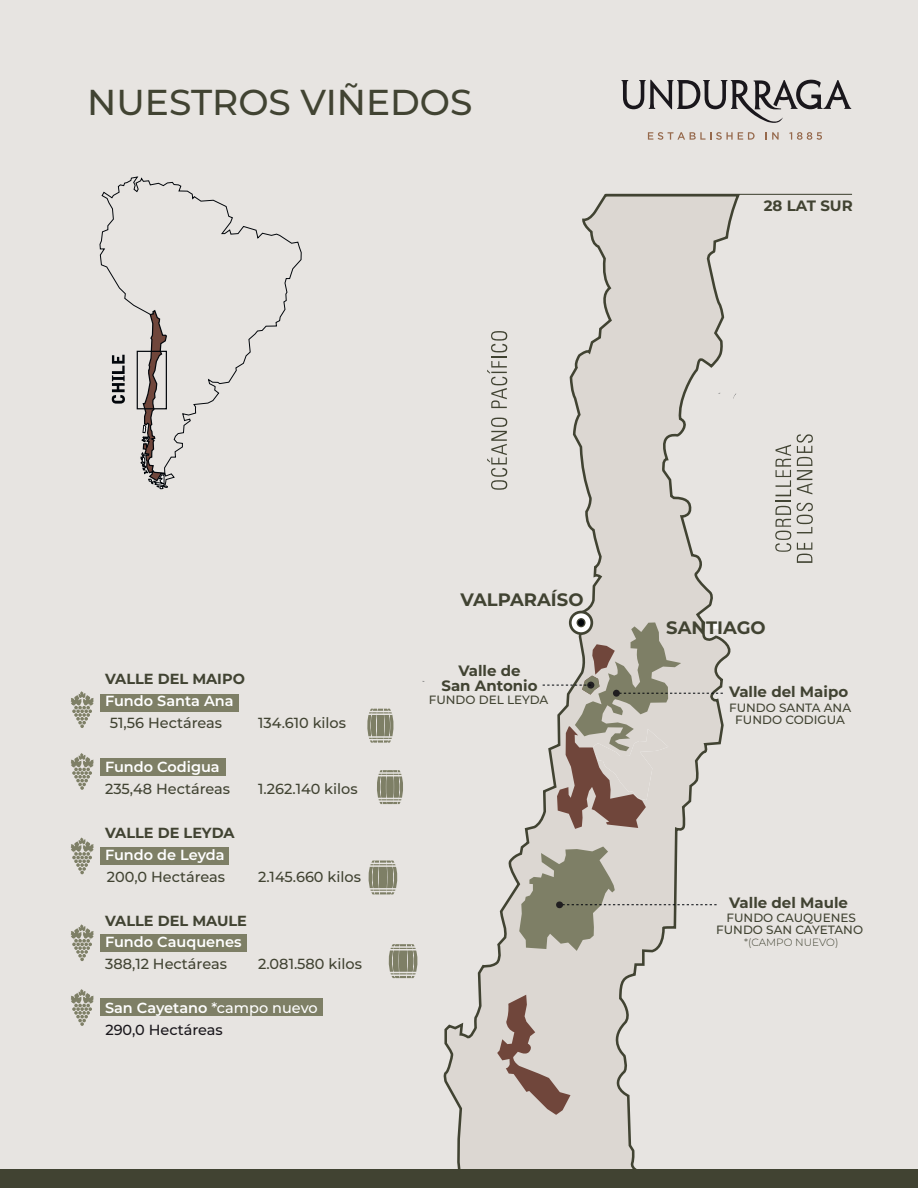
<style>
.page{position:relative;width:918px;height:1188px;background:#e7e4e1}
.page>*{position:absolute;margin:0;border:0;box-sizing:border-box;transform-origin:0 0}
.t1{font:500 36px "Montserrat";color:#414332}
.t2{font:700 18px "Montserrat";color:#414332}
.t3{font:700 15px/15px "Montserrat";color:#414332;text-align:center}
.t4{font:500 14.55px "Montserrat";color:#414332}
.t5{font:600 14.55px "Montserrat";color:#fff}
.t6{font:700 14.55px "Montserrat";color:#414332}
.t7{font:500 14.55px/21.9px "Montserrat";color:#1a171c}
.t8{font:500 12px/12px "Montserrat";color:#414332;text-align:center}
.t9{font:300 10.5px "Montserrat";color:#414332}
.s1{font-weight:600;color:#fff}
.s2{color:#fff}
</style>
<div class="page">
<div style="left:100px;top:999px;width:222px;height:17px;background:#7e7f66"></div>
<svg style="left:71px;top:989px;width:23px;height:37px"></svg>
<div style="left:100px;top:934px;width:146px;height:17px;background:#7e7f66"></div>
<div style="left:100px;top:759px;width:126px;height:17px;background:#7e7f66"></div>
<div style="left:100px;top:694px;width:139px;height:17px;background:#7e7f66"></div>
<div style="left:100px;top:847px;width:129px;height:17px;background:#7e7f66"></div>
<svg style="left:99px;top:176px;width:203px;height:310px"></svg>
<svg style="left:112px;top:355px;width:13px;height:49px"></svg>
<svg style="left:443px;top:193px;width:299px;height:976px"></svg>
<svg style="left:570px;top:612px;width:22px;height:22px"></svg>
<div style="left:569px;top:611px;width:24px;height:24px;border:3px solid #414332;border-radius:50%"></div>
<div style="left:577px;top:619px;width:8px;height:8px;background:#02060b;border-radius:50%"></div>
<div style="left:577px;top:618px;width:9px;height:9px;border:1px solid #414332;border-radius:50%"></div>
<svg style="left:497px;top:847px;width:220px;height:268px"></svg>
<div style="left:556px;top:901px;width:7px;height:7px;background:#201e20;border-radius:50%"></div>
<svg style="left:797px;top:542px;width:15px;height:21px"></svg>
<svg style="left:797px;top:503px;width:16px;height:30px"></svg>
<svg style="left:797px;top:434px;width:16px;height:60px"></svg>
<svg style="left:775px;top:445px;width:16px;height:107px"></svg>
<svg style="left:733px;top:393px;width:3px;height:5px"></svg>
<svg style="left:487px;top:418px;width:20px;height:72px"></svg>
<svg style="left:487px;top:331px;width:20px;height:77px"></svg>
<hr style="left:606px;top:194px;width:246px;height:1px;background:#414332">
<svg style="left:648px;top:132px;width:107px;height:8px"></svg>
<svg style="left:766px;top:132px;width:13px;height:8px"></svg>
<svg style="left:789px;top:132px;width:33px;height:8px"></svg>
<svg style="left:622px;top:79px;width:229px;height:44px"></svg>
<svg style="left:543px;top:622px;width:180px;height:207px"></svg>
<svg style="left:367px;top:709px;width:27px;height:34px"></svg>
<svg style="left:71px;top:691px;width:23px;height:37px"></svg>
<svg style="left:377px;top:770px;width:26px;height:34px"></svg>
<svg style="left:71px;top:753px;width:23px;height:37px"></svg>
<svg style="left:368px;top:861px;width:30px;height:33px"></svg>
<svg style="left:388px;top:944px;width:30px;height:34px"></svg>
<svg style="left:71px;top:837px;width:23px;height:37px"></svg>
<svg style="left:71px;top:924px;width:23px;height:37px"></svg>
<div style="left:0;top:1169px;width:918px;height:19px;background:#414332"></div>
<h1 class="t1" style="left:87px;top:77px;width:387px">NUESTROS VIÑEDOS</h1>
<p class="t3" style="left:764px;top:198px;width:91px">28 LAT SUR</p>
<p class="t6" style="left:105px;top:669px;width:141px">VALLE DEL MAIPO</p>
<p class="t5" style="left:105px;top:691px;width:130px">Fundo Santa Ana</p>
<p class="t4" style="left:110px;top:713px;width:114px">51,56 Hectáreas</p>
<p class="t4" style="left:258px;top:713px;width:90px">134.610 kilos</p>
<p class="t5" style="left:105px;top:757px;width:116px">Fundo Codigua</p>
<p class="t4" style="left:105px;top:779px;width:127px">235,48 Hectáreas</p>
<p class="t4" style="left:258px;top:779px;width:101px">1.262.140 kilos</p>
<p class="t6" style="left:105px;top:822px;width:131px">VALLE DE LEYDA</p>
<p class="t5" style="left:105px;top:844px;width:121px">Fundo de Leyda</p>
<p class="t4" style="left:107px;top:866px;width:120px">200,0 Hectáreas</p>
<p class="t4" style="left:258px;top:866px;width:104px">2.145.660 kilos</p>
<p class="t6" style="left:105px;top:910px;width:143px">VALLE DEL MAULE</p>
<p class="t5" style="left:105px;top:932px;width:138px">Fundo Cauquenes</p>
<p class="t4" style="left:105px;top:954px;width:123px">388,12 Hectáreas</p>
<p class="t4" style="left:258px;top:954px;width:105px">2.081.580 kilos</p>
<p class="t7" style="left:105px;top:997px;width:214px"><span class="s1">San Cayetano</span> <span class="s2">*campo nuevo<br></span>290,0 Hectáreas</p>
<p class="t2" style="left:460px;top:586px;width:125px">VALPARAÍSO</p>
<p class="t3" style="left:442px;top:662px;width:98px">Valle de<br>San Antonio</p>
<p class="t8" style="left:429px;top:693px;width:121px">FUNDO DEL LEYDA</p>
<p class="t2" style="left:666px;top:615px;width:101px">SANTIAGO</p>
<p class="t3" style="left:729px;top:684px;width:121px">Valle del Maipo</p>
<p class="t8" style="left:729px;top:702px;width:124px">FUNDO SANTA ANA<br>FUNDO CODIGUA</p>
<p class="t3" style="left:729px;top:895px;width:120px">Valle del Maule</p>
<p class="t8" style="left:716px;top:911px;width:148px">FUNDO CAUQUENES<br>FUNDO SAN CAYETANO</p>
<p class="t9" style="left:744px;top:935px;width:96px">*(CAMPO NUEVO)</p>
</div>
